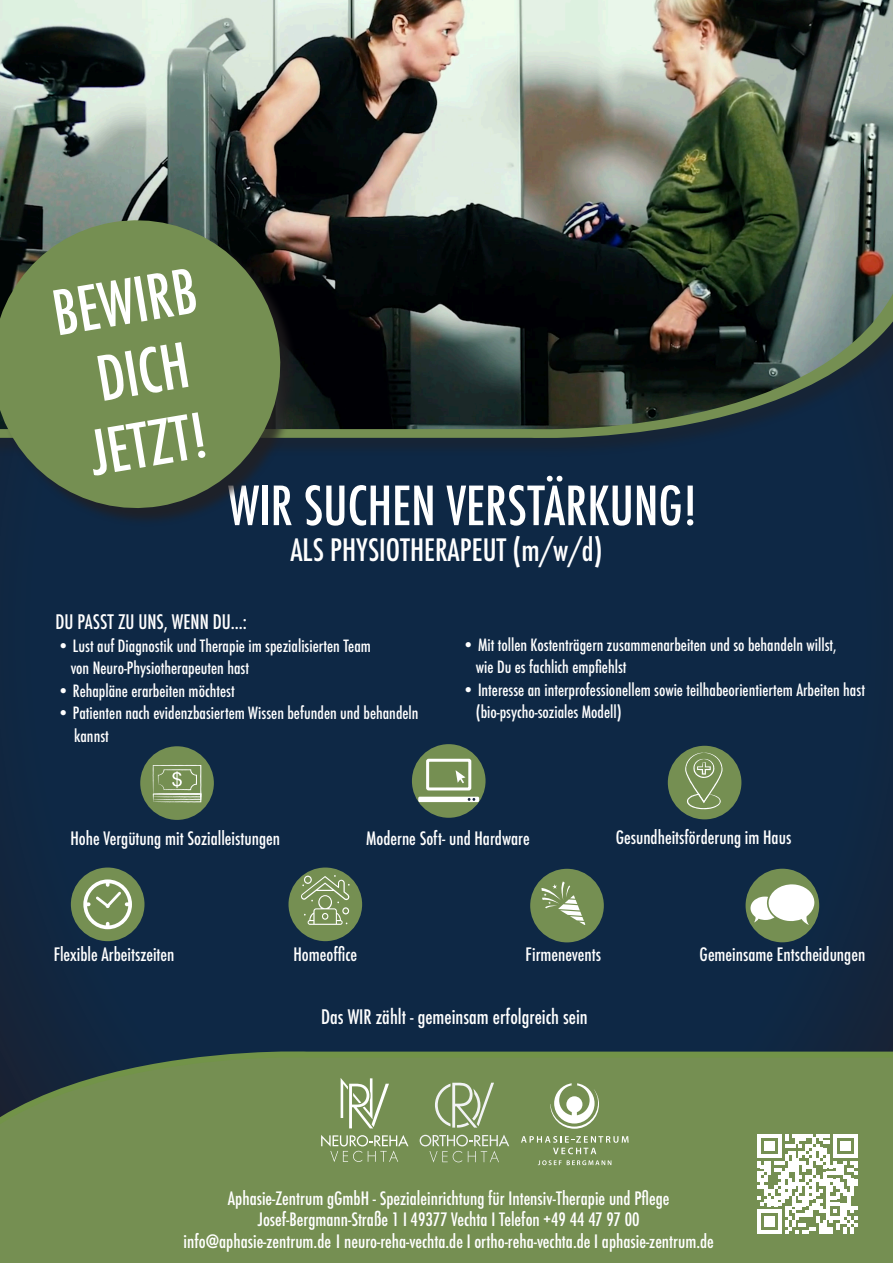
<style>
.page{position:relative;width:893px;height:1263px;background:#fff}
.page>*{position:absolute;margin:0;border:0;box-sizing:border-box;transform-origin:0 0}
.t1{font:500 condensed 60px/72px "Futura";color:#fff;text-align:center}
.t2{font:500 condensed 52.5px "Futura";color:#fff}
.t3{font:500 condensed 30px "Futura";color:#fff}
.t4{font:500 condensed 19.5px "Futura";color:#fff}
.t5{font:500 condensed 18px "Futura";color:#fff}
.t6{font:500 condensed 16.5px/22.5px "Futura";color:#fff}
</style>
<div class="page">
<div style="left:0;top:1px;width:893px;height:1262px;background:#0e2845"></div>
<svg style="left:299px;top:431px;width:411px;height:16px;fill:#162539"></svg>
<img style="left:0;top:0;width:893px;height:431px">
<div style="left:0;top:223px;width:299px;height:303px;background:#231f20;opacity:.75"></div>
<svg style="left:0;top:209px;width:291px;height:310px;background:#5d7349"></svg>
<svg style="left:0;top:1040px;width:893px;height:223px;background:#6b8550"></svg>
<svg style="left:420px;top:1134px;width:89px;height:28px;background:#8aa06d"></svg>
<svg style="left:435px;top:1083px;width:59px;height:44px;background:#95a97c"></svg>
<svg style="left:321px;top:1135px;width:87px;height:27px;background:#8da270"></svg>
<svg style="left:341px;top:1078px;width:48px;height:50px;background:#9caf83"></svg>
<div style="left:668px;top:746px;width:73px;height:73px;background:#758f52;border-radius:50%"></div>
<svg style="left:685px;top:753px;width:37px;height:56px"></svg>
<svg style="left:757px;top:1134px;width:100px;height:100px;background:#c6d1b8"></svg>
<div style="left:71px;top:867px;width:73px;height:74px;background:#758f52;border-radius:50%"></div>
<svg style="left:83px;top:879px;width:49px;height:50px"></svg>
<div style="left:288px;top:867px;width:74px;height:74px;background:#758f52;border-radius:50%"></div>
<svg style="left:301px;top:875px;width:49px;height:50px"></svg>
<div style="left:140px;top:746px;width:74px;height:74px;background:#758f52;border-radius:50%"></div>
<div style="left:412px;top:744px;width:74px;height:74px;background:#758f52;border-radius:50%"></div>
<div style="left:426px;top:759px;width:45px;height:31px;border:3px solid #fff"></div>
<div style="left:418px;top:797px;width:61px;height:5px;background:#fff;border-radius:2px"></div>
<svg style="left:456px;top:770px;width:9px;height:13px"></svg>
<svg style="left:468px;top:798px;width:7px;height:3px"></svg>
<div style="left:746px;top:869px;width:73px;height:73px;background:#758f52;border-radius:50%"></div>
<div style="left:530px;top:869px;width:74px;height:73px;background:#758f52;border-radius:50%"></div>
<svg style="left:153px;top:765px;width:48px;height:37px"></svg>
<svg style="left:541px;top:881px;width:44px;height:44px"></svg>
<svg style="left:750px;top:884px;width:65px;height:41px"></svg>
<svg style="left:550px;top:1083px;width:49px;height:46px;background:#abbb96"></svg>
<svg style="left:538px;top:1160px;width:23px;height:5px"></svg>
<svg style="left:567px;top:1160px;width:44px;height:5px"></svg>
<svg style="left:521px;top:1136px;width:108px;height:18px;background:#8ba16e"></svg>
<p class="t1" style="left:48px;top:278px;width:147px;rotate:-9deg">BEWIRB</p>
<p class="t1" style="left:74px;top:347px;width:119px;rotate:-9deg">DICH<br>JETZT!</p>
<p class="t2" style="left:228px;top:472px;width:471px">WIR SUCHEN VERSTÄRKUNG!</p>
<p class="t3" style="left:290px;top:530px;width:314px">ALS PHYSIOTHERAPEUT (m/w/d)</p>
<p class="t4" style="left:55px;top:609px;width:193px">DU PASST ZU UNS, WENN DU...:</p>
<p class="t6" style="left:71px;top:635px;width:302px;text-indent:-14px">• Lust auf Diagnostik und Therapie im spezialisierten Team von Neuro-Physiotherapeuten hast</p>
<p class="t6" style="left:57px;top:680px;width:179px">• Rehapläne erarbeiten möchtest</p>
<p class="t6" style="left:74px;top:702px;width:346px;text-indent:-17px">• Patienten nach evidenzbasiertem Wissen befunden und behandeln kannst</p>
<p class="t6" style="left:476px;top:633px;width:362px;text-indent:-14px">• Mit tollen Kostenträgern zusammenarbeiten und so behandeln willst, wie Du es fachlich empfiehlst</p>
<p class="t6" style="left:462px;top:678px;width:404px">• Interesse an interprofessionellem sowie teilhabeorientiertem Arbeiten hast</p>
<p class="t6" style="left:476px;top:701px;width:147px">(bio-psycho-soziales Modell)</p>
<p class="t5" style="left:70px;top:827px;width:211px">Hohe Vergütung mit Sozialleistungen</p>
<p class="t5" style="left:616px;top:826px;width:177px">Gesundheitsförderung im Haus</p>
<p class="t5" style="left:366px;top:827px;width:165px">Moderne Soft- und Hardware</p>
<p class="t5" style="left:54px;top:943px;width:122px">Flexible Arbeitszeiten</p>
<p class="t5" style="left:293px;top:943px;width:65px">Homeoffice</p>
<p class="t5" style="left:526px;top:943px;width:77px">Firmenevents</p>
<p class="t5" style="left:700px;top:943px;width:167px">Gemeinsame Entscheidungen</p>
<p class="t4" style="left:321px;top:1004px;width:268px">Das WIR zählt - gemeinsam erfolgreich sein</p>
<p class="t5" style="left:228px;top:1187px;width:443px">Aphasie-Zentrum gGmbH - Spezialeinrichtung für Intensiv-Therapie und Pflege</p>
<p class="t5" style="left:258px;top:1208px;width:383px">Josef-Bergmann-Straße 1 I 49377 Vechta I Telefon +49 44 47 97 00</p>
<p class="t5" style="left:184px;top:1230px;width:532px">info@aphasie-zentrum.de I neuro-reha-vechta.de I ortho-reha-vechta.de I aphasie-zentrum.de</p>
</div>
